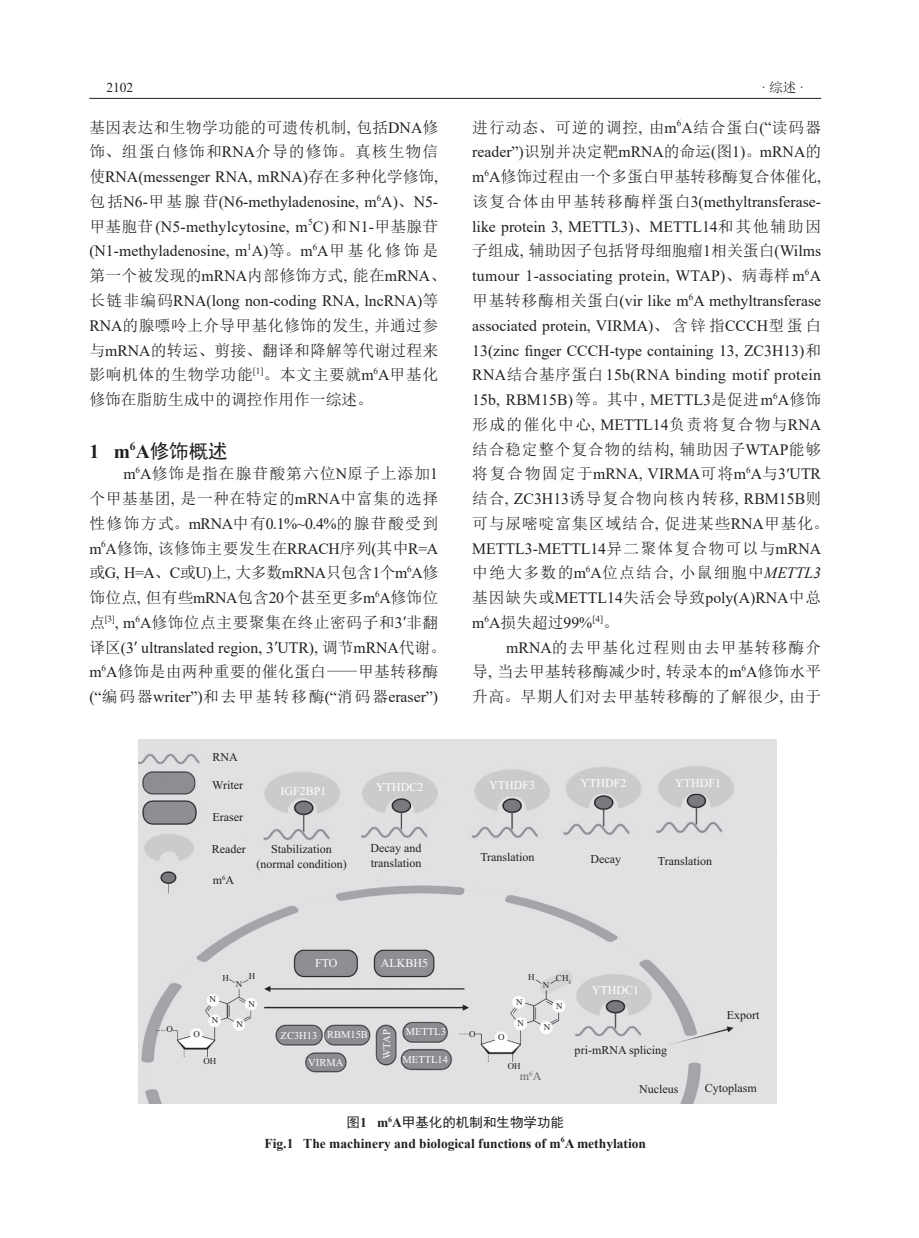
<style>
.page{position:relative;width:919px;height:1238px;background:#fff}
.page>*{position:absolute;margin:0;border:0;box-sizing:border-box;transform-origin:0 0}
.标题1{font:19.5px "Sim Hei";color:#231f20}
.正文{font:15.75px/24.8px "Sim Sun";letter-spacing:.03em;color:#231f20}
.正文-2{font:15.75px/24.8px "Times New Roman";color:#231f20}
.表头_图题{font:700 13.5px "Times New Roman";color:#231f20}
.表头_图题-2{font:13.5px "Sim Hei";color:#231f20}
.t1{font:13.5px "Times New Roman";color:#231f20}
.t2{font:12px/15px "Times New Roman";color:#231f20;text-align:center}
.t3{font:12px "Times New Roman";color:#fff}
.t4{font:12px "Times New Roman";color:#656568}
.t5{font:10.5px "Times New Roman";color:#fff}
.t6{font:9px "Times New Roman";color:#231f20}
.s1{font-family:"Sim Sun"}
.s2{font-family:"Times New Roman"}
.s3{font-family:"Times New Roman";font-weight:700}
.s4{font-style:italic}
</style>
<div class="page">
<hr style="left:89px;top:98px;width:732px;height:1px;background:#231f20">
<img style="left:138px;top:739px;width:638px;height:364px">
<p class="t1" style="left:106px;top:78px;width:28px">2102</p>
<p class="t1" style="left:761px;top:78px;width:44px">·<span class="s1">综述</span>·</p>
<p class="正文" style="left:89px;top:115px;width:358px">基因表达和生物学功能的可遗传机制<span class="s2">,</span> 包括<span class="s2">DNA</span>修饰、组蛋白修饰和<span class="s2">RNA</span>介导的修饰。真核生物信使<span class="s2">RNA(messenger RNA, mRNA)</span>存在多种化学修饰<span class="s2">,</span>包括<span class="s2">N6-</span>甲基腺苷<span class="s2">(N6-methyladenosine, m</span><sup>6</sup><span class="s2">A)</span>、<span class="s2">N5-</span>甲基胞苷<span class="s2">(N5-methylcytosine, m</span><sup>5</sup><span class="s2">C)</span>和<span class="s2">N1-</span>甲基腺苷<span class="s2">(N1-methyladenosine, m</span><sup>1</sup><span class="s2">A)</span>等。<span class="s2">m</span><sup>6</sup><span class="s2">A</span>甲基化修饰是第一个被发现的<span class="s2">mRNA</span>内部修饰方式<span class="s2">,</span> 能在<span class="s2">mRNA</span>、长链非编码<span class="s2">RNA(long non-coding RNA, lncRNA)</span>等<br><span class="s2">RNA</span>的腺嘌呤上介导甲基化修饰的发生<span class="s2">,</span> 并通过参与<span class="s2">mRNA</span>的转运、剪接、翻译和降解等代谢过程来影响机体的生物学功能<sup>[1]</sup>。本文主要就<span class="s2">m</span><sup>6</sup><span class="s2">A</span>甲基化修饰在脂肪生成中的调控作用作一综述。</p>
<p class="标题1" style="left:89px;top:441px;width:140px"><span class="s3">1 m</span><sup>6</sup><span class="s3">A</span>修饰概述</p>
<p class="正文" style="left:89px;top:461px;width:358px;text-indent:34px"><span class="s2">m</span><sup>6</sup><span class="s2">A</span>修饰是指在腺苷酸第六位<span class="s2">N</span>原子上添加<span class="s2">1</span>个甲基基团<span class="s2">,</span> 是一种在特定的<span class="s2">mRNA</span>中富集的选择性修饰方式。<span class="s2">mRNA</span>中有<span class="s2">0.1%~0.4%</span>的腺苷酸受到<span class="s2">m</span><sup>6</sup><span class="s2">A</span>修饰<span class="s2">,</span> 该修饰主要发生在<span class="s2">RRACH</span>序列<span class="s2">(</span>其中<span class="s2">R=A</span>或<span class="s2">G, H=A</span>、<span class="s2">C</span>或<span class="s2">U)</span>上<span class="s2">,</span> 大多数<span class="s2">mRNA</span>只包含<span class="s2">1</span>个<span class="s2">m</span><sup>6</sup><span class="s2">A</span>修饰位点<span class="s2">,</span> 但有些<span class="s2">mRNA</span>包含<span class="s2">20</span>个甚至更多<span class="s2">m</span><sup>6</sup><span class="s2">A</span>修饰位点<sup>[3]</sup><span class="s2">, m</span><sup>6</sup><span class="s2">A</span>修饰位点主要聚集在终止密码子和<span class="s2">3ʹ</span>非翻译区<span class="s2">(3ʹ ultranslated region, 3ʹUTR),</span> 调节<span class="s2">mRNA</span>代谢。<span class="s2">m</span><sup>6</sup><span class="s2">A</span>修饰是由两种重要的催化蛋白—甲基转移酶<span class="s2">(“</span>编码器<span class="s2">writer”)</span>和去甲基转移酶<span class="s2">(“</span>消码器<span class="s2">eraser”)</span></p>
<p class="正文-2" style="left:472px;top:114px;width:358px"><span class="s1">进行动态、可逆的调控</span>, <span class="s1">由</span>m<sup>6</sup>A<span class="s1">结合蛋白</span>(“<span class="s1">读码器</span>reader”)<span class="s1">识别并决定靶</span>mRNA<span class="s1">的命运</span>(<span class="s1">图</span>1)<span class="s1">。</span>mRNA<span class="s1">的</span>m<sup>6</sup>A<span class="s1">修饰过程由一个多蛋白甲基转移酶复合体催化</span>,<span class="s1">该复合体由甲基转移酶样蛋白</span>3(methyltransferase&shy;like protein 3, METTL3)<span class="s1">、</span>METTL14<span class="s1">和其他辅助因子组成</span>, <span class="s1">辅助因子包括肾母细胞瘤</span>1<span class="s1">相关蛋白</span>(Wilms tumour 1-associating protein, WTAP)<span class="s1">、病毒样</span>m<sup>6</sup>A<span class="s1">甲基转移酶相关蛋白</span>(vir like m<sup>6</sup>A methyltransferase associated protein, VIRMA)<span class="s1">、含锌指</span>CCCH<span class="s1">型蛋白</span>13(zinc finger CCCH-type containing 13, ZC3H13)<span class="s1">和</span>RNA<span class="s1">结合基序蛋白</span>15b(RNA binding motif protein 15b, RBM15B)<span class="s1">等。其中</span>, METTL3<span class="s1">是促进</span>m<sup>6</sup>A<span class="s1">修饰形成的催化中心</span>, METTL14<span class="s1">负责将复合物与</span>RNA<span class="s1">结合稳定整个复合物的结构</span>, <span class="s1">辅助因子</span>WTAP<span class="s1">能够将复合物固定于</span>mRNA, VIRMA<span class="s1">可将</span>m<sup>6</sup>A<span class="s1">与</span>3ʹUTR<span class="s1">结合</span>, ZC3H13<span class="s1">诱导复合物向核内转移</span>, RBM15B<span class="s1">则可与尿嘧啶富集区域结合</span>, <span class="s1">促进某些</span>RNA<span class="s1">甲基化。</span>METTL3-METTL14<span class="s1">异二聚体复合物可以与</span>mRNA<span class="s1">中绝大多数的</span>m<sup>6</sup>A<span class="s1">位点结合</span>, <span class="s1">小鼠细胞中</span><span class="s4">METTL3</span><span class="s1">基因缺失或</span>METTL14<span class="s1">失活会导致</span>poly(A)RNA<span class="s1">中总</span>m<sup>6</sup>A<span class="s1">损失超过</span>99%<sup>[4]</sup><span class="s1">。</span></p>
<p class="正文" style="left:472px;top:634px;width:350px;text-align:justify;text-indent:34px"><span class="s2">mRNA</span>的去甲基化过程则由去甲基转移酶介导<span class="s2">,</span> 当去甲基转移酶减少时<span class="s2">,</span> 转录本的<span class="s2">m</span><sup>6</sup><span class="s2">A</span>修饰水平升高。早期人们对去甲基转移酶的了解很少<span class="s2">,</span> 由于</p>
<p class="t2" style="left:213px;top:751px;width:27px">RNA</p>
<p class="t2" style="left:212px;top:778px;width:32px">Writer</p>
<p class="t2" style="left:213px;top:810px;width:32px">Eraser</p>
<p class="t2" style="left:212px;top:842px;width:35px">Reader</p>
<p class="t2" style="left:256px;top:842px;width:92px">Stabilization (normal condition)</p>
<p class="t2" style="left:370px;top:841px;width:52px;text-align:left">Decay and translation</p>
<p class="t2" style="left:480px;top:850px;width:56px">Translation</p>
<p class="t3" style="left:489px;top:780px;width:47px">YTHDF3</p>
<p class="t3" style="left:580px;top:778px;width:47px">YTHDF2</p>
<p class="t3" style="left:675px;top:779px;width:47px">YTHDF1</p>
<p class="t3" style="left:280px;top:786px;width:48px">IGF2BP1</p>
<p class="t3" style="left:376px;top:783px;width:49px">YTHDC2</p>
<p class="t2" style="left:590px;top:852px;width:32px">Decay</p>
<p class="t2" style="left:657px;top:854px;width:56px">Translation</p>
<p class="t2" style="left:213px;top:873px;width:23px">m<sup>6</sup>A</p>
<p class="t6" style="left:166px;top:1026px;width:8px">O</p>
<p class="t3" style="left:315px;top:958px;width:24px">FTO</p>
<p class="t3" style="left:380px;top:959px;width:49px">ALKBH5</p>
<p class="t6" style="left:222px;top:974px;width:8px">H</p>
<p class="t6" style="left:249px;top:973px;width:8px">H</p>
<p class="t6" style="left:528px;top:974px;width:8px">H</p>
<p class="t6" style="left:236px;top:980px;width:8px">N</p>
<p class="t6" style="left:209px;top:996px;width:8px">N</p>
<p class="t6" style="left:248px;top:1000px;width:8px">N</p>
<p class="t6" style="left:516px;top:998px;width:8px">N</p>
<p class="t6" style="left:556px;top:974px;width:17px">CH<sub>3</sub></p>
<p class="t6" style="left:542px;top:981px;width:8px">N</p>
<p class="t6" style="left:556px;top:1002px;width:8px">N</p>
<p class="t3" style="left:592px;top:985px;width:49px">YTHDC1</p>
<p class="t6" style="left:212px;top:1016px;width:8px">N</p>
<p class="t6" style="left:203px;top:1057px;width:14px">OH</p>
<p class="t6" style="left:236px;top:1021px;width:8px">N</p>
<p class="t6" style="left:517px;top:1019px;width:8px">N</p>
<p class="t6" style="left:543px;top:1024px;width:8px">N</p>
<p class="t5" style="left:405px;top:1027px;width:42px">METTL3</p>
<p class="t5" style="left:383px;top:1058px;width:30px;rotate:-90deg">WTAP</p>
<p class="t6" style="left:469px;top:1030px;width:8px">O</p>
<p class="t6" style="left:193px;top:1030px;width:8px">O</p>
<p class="t6" style="left:498px;top:1033px;width:8px">O</p>
<p class="t5" style="left:280px;top:1031px;width:89px">ZC3H13 RBM15B</p>
<p class="t5" style="left:402px;top:1055px;width:47px">METTL14</p>
<p class="t5" style="left:308px;top:1058px;width:36px">VIRMA</p>
<p class="t6" style="left:507px;top:1062px;width:14px">OH</p>
<p class="t4" style="left:520px;top:1071px;width:23px">m<sup>6</sup>A</p>
<p class="t2" style="left:574px;top:1043px;width:94px">pri-mRNA splicing</p>
<p class="t2" style="left:639px;top:1082px;width:41px">Nucleus</p>
<p class="表头_图题-2" style="left:346px;top:1115px;width:219px">图<span class="s3">1 m</span><sup>6</sup><span class="s3">A</span>甲基化的机制和生物学功能</p>
<p class="表头_图题" style="left:264px;top:1133px;width:383px">Fig.1 The machinery and biological functions of m<sup>6</sup>A methylation</p>
<p class="t2" style="left:726px;top:1008px;width:34px">Export</p>
<p class="t2" style="left:704px;top:1081px;width:54px">Cytoplasm</p>
</div>
